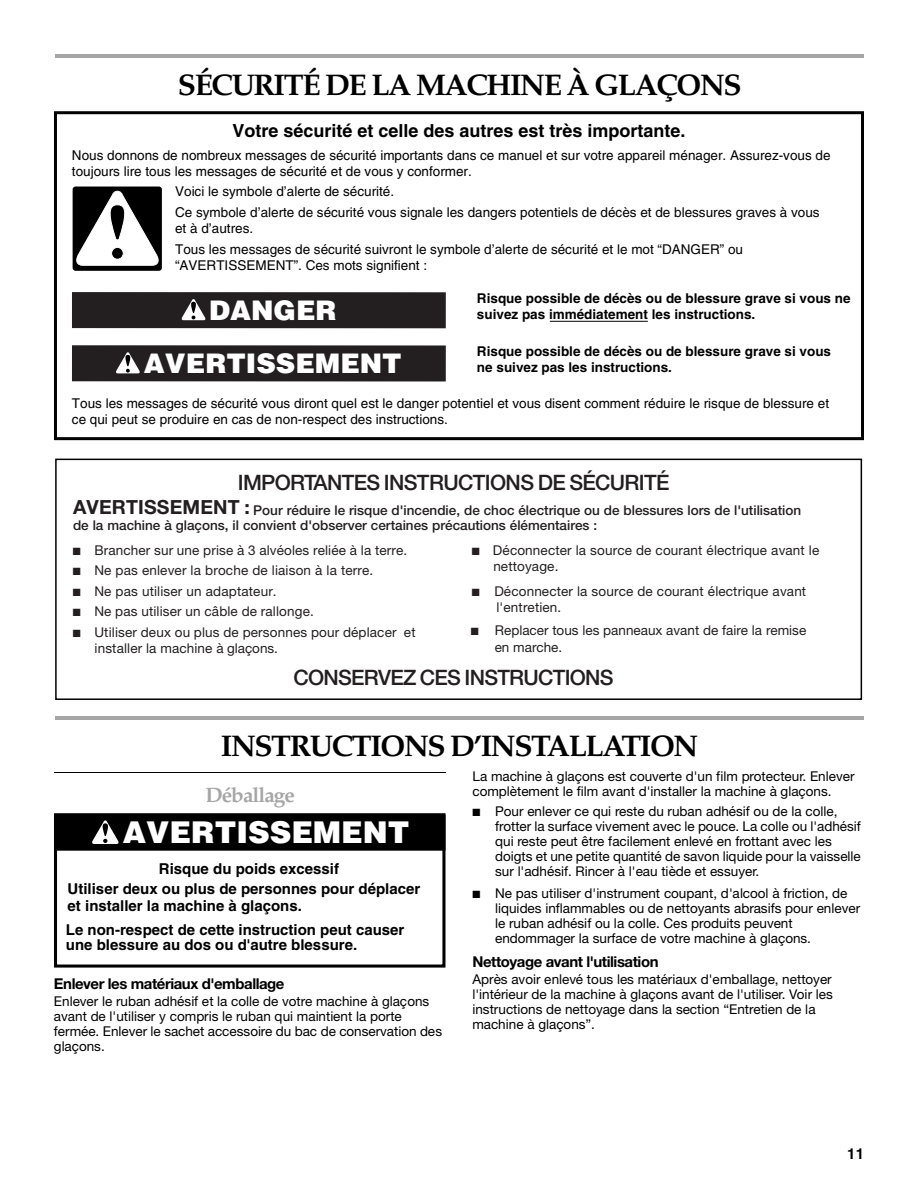
<style>
.page{position:relative;width:918px;height:1188px;background:#fff}
.page>*{position:absolute;margin:0;border:0;box-sizing:border-box;transform-origin:0 0}
.t1{font:900 30px "Helvetica";color:#fff}
.t2{font:700 29.85px "Palatino";letter-spacing:-.05em;color:#000}
.t3{font:900 27px "Helvetica";color:#fff}
.t4{font:500 21.3px "Helvetica Neue";letter-spacing:-.03em;color:#231f20}
.t5{font:700 20.85px "Palatino";letter-spacing:-.05em;color:#a6a6a6}
.t6{font:700 18px "Helvetica";color:#000}
.t7{font:700 15px/20px "Helvetica";color:#000}
.t8{font:700 15px "Helvetica Neue";letter-spacing:-.03em;color:#000}
.t9{font:13.5px/15px "Helvetica Neue";letter-spacing:-.005em;color:#000}
.t10{font:13.5px/15.8px "Helvetica";color:#000}
.t11{font:13.5px/16.2px "Helvetica Neue";letter-spacing:.01em;color:#231f20}
.t12{font:500 13.5px/15.8px "Helvetica Neue";color:#231f20}
.t13{font:700 13.5px/15.8px "Helvetica";color:#000}
.s1{font-weight:700;font-size:19.5px}
</style>
<div class="page">
<hr style="left:57px;top:55px;width:807px;height:3px;background:#a6a6a6">
<hr style="left:57px;top:717px;width:807px;height:3px;background:#a6a6a6">
<hr style="left:55px;top:773px;width:390px;height:1px;background:#000">
<hr style="left:550px;top:321px;width:98px;height:1px;background:#000">
<div style="left:54px;top:111px;width:810px;height:329px;border:3px solid #000"></div>
<div style="left:73px;top:187px;width:89px;height:84px;background:#000;border:3px solid #000;border-radius:2px"></div>
<svg style="left:74px;top:191px;width:87px;height:75px"></svg>
<div style="left:72px;top:345px;width:374px;height:36px;background:#231f20"></div>
<div style="left:72px;top:292px;width:374px;height:36px;background:#231f20"></div>
<svg style="left:181px;top:299px;width:25px;height:21px"></svg>
<svg style="left:116px;top:352px;width:24px;height:21px"></svg>
<div style="left:55px;top:459px;width:807px;height:241px;border:2px solid #000"></div>
<div style="left:54px;top:813px;width:391px;height:155px;border:3px solid #000"></div>
<div style="left:57px;top:815px;width:388px;height:36px;background:#000"></div>
<svg style="left:92px;top:820px;width:27px;height:24px"></svg>
<h2 class="t2" style="left:178px;top:73px;width:566px">SÉCURITÉ DE LA MACHINE À GLAÇONS</h2>
<h3 class="t6" style="left:232px;top:124px;width:455px">Votre sécurité et celle des autres est très importante.</h3>
<p class="t10" style="left:72px;top:149px;width:760px">Nous donnons de nombreux messages de sécurité importants dans ce manuel et sur votre appareil ménager. Assurez-vous de toujours lire tous les messages de sécurité et de vous y conformer.</p>
<p class="t10" style="left:175px;top:182px;width:646px;line-height:21px">Voici le symbole d’alerte de sécurité.<br>Ce symbole d’alerte de sécurité vous signale les dangers potentiels de décès et de blessures graves à vous</p>
<p class="t10" style="left:175px;top:219px;width:569px;line-height:21px">et à d’autres.<br>Tous les messages de sécurité suivront le symbole d’alerte de sécurité et le mot “DANGER” ou</p>
<p class="t10" style="left:175px;top:258px;width:254px">“AVERTISSEMENT”. Ces mots signifient :</p>
<p class="t13" style="left:477px;top:292px;width:375px">Risque possible de décès ou de blessure grave si vous ne suivez pas immédiatement les instructions.</p>
<p class="t13" style="left:477px;top:345px;width:356px">Risque possible de décès ou de blessure grave si vous ne suivez pas les instructions.</p>
<p class="t10" style="left:72px;top:397px;width:759px">Tous les messages de sécurité vous diront quel est le danger potentiel et vous disent comment réduire le risque de blessure et ce qui peut se produire en cas de non-respect des instructions.</p>
<h3 class="t3" style="left:209px;top:301px;width:129px">DANGER</h3>
<h3 class="t3" style="left:144px;top:354px;width:259px">AVERTISSEMENT</h3>
<h3 class="t4" style="left:238px;top:475px;width:433px">IMPORTANTES INSTRUCTIONS DE SÉCURITÉ</h3>
<p class="t12" style="left:73px;top:503px;width:730px"><span class="s1">AVERTISSEMENT :</span> Pour réduire le risque d'incendie, de choc électrique ou de blessures lors de l'utilisation de la machine à glaçons, il convient d'observer certaines précautions élémentaires :</p>
<p class="t11" style="left:73px;top:543px;width:336px">■ Brancher sur une prise à 3 alvéoles reliée à la terre.</p>
<p class="t11" style="left:73px;top:564px;width:302px">■ Ne pas enlever la broche de liaison à la terre.</p>
<p class="t11" style="left:73px;top:584px;width:205px">■ Ne pas utiliser un adaptateur.</p>
<p class="t11" style="left:73px;top:605px;width:242px">■ Ne pas utiliser un câble de rallonge.</p>
<p class="t11" style="left:95px;top:625px;width:323px;text-indent:-22px">■ Utiliser deux ou plus de personnes pour déplacer et installer la machine à glaçons.</p>
<p class="t11" style="left:493px;top:544px;width:328px;text-indent:-22px">■ Déconnecter la source de courant électrique avant le nettoyage.</p>
<p class="t11" style="left:496px;top:584px;width:311px;text-indent:-25px">■ Déconnecter la source de courant électrique avant l'entretien.</p>
<p class="t11" style="left:495px;top:623px;width:313px;line-height:16.8px;text-indent:-24px">■ Replacer tous les panneaux avant de faire la remise en marche.</p>
<h3 class="t4" style="left:293px;top:670px;width:322px">CONSERVEZ CES INSTRUCTIONS</h3>
<h2 class="t2" style="left:221px;top:735px;width:479px">INSTRUCTIONS D’INSTALLATION</h2>
<h3 class="t5" style="left:206px;top:787px;width:91px">Déballage</h3>
<p class="t9" style="left:472px;top:770px;width:384px">La machine à glaçons est couverte d'un film protecteur. Enlever complètement le film avant d'installer la machine à glaçons.</p>
<p class="t9" style="left:495px;top:805px;width:367px;text-indent:-23px">■ Pour enlever ce qui reste du ruban adhésif ou de la colle, frotter la surface vivement avec le pouce. La colle ou l'adhésif qui reste peut être facilement enlevé en frottant avec les doigts et une petite quantité de savon liquide pour la vaisselle sur l'adhésif. Rincer à l'eau tiède et essuyer.</p>
<p class="t9" style="left:495px;top:887px;width:367px;text-indent:-23px">■ Ne pas utiliser d'instrument coupant, d'alcool à friction, de liquides inflammables ou de nettoyants abrasifs pour enlever le ruban adhésif ou la colle. Ces produits peuvent endommager la surface de votre machine à glaçons.</p>
<p class="t8" style="left:472px;top:956px;width:188px">Nettoyage avant l'utilisation</p>
<p class="t9" style="left:472px;top:973px;width:362px">Après avoir enlevé tous les matériaux d'emballage, nettoyer l'intérieur de la machine à glaçons avant de l'utiliser. Voir les instructions de nettoyage dans la section “Entretien de la machine à glaçons”.</p>
<h1 class="t1" style="left:123px;top:822px;width:288px">AVERTISSEMENT</h1>
<p class="t7" style="left:68px;top:860px;width:354px;text-indent:91px">Risque du poids excessif<br>Utiliser deux ou plus de personnes pour déplacer</p>
<p class="t7" style="left:66px;top:895px;width:340px;line-height:24.3px">et installer la machine à glaçons.<br>Le non-respect de cette instruction peut causer</p>
<p class="t7" style="left:66px;top:936px;width:293px">une blessure au dos ou d'autre blessure.</p>
<p class="t8" style="left:54px;top:979px;width:232px">Enlever les matériaux d'emballage</p>
<p class="t9" style="left:54px;top:995px;width:390px">Enlever le ruban adhésif et la colle de votre machine à glaçons avant de l'utiliser y compris le ruban qui maintient la porte fermée. Enlever le sachet accessoire du bac de conservation des glaçons.</p>
<p class="t7" style="left:847px;top:1145px;width:18px">11</p>
</div>
